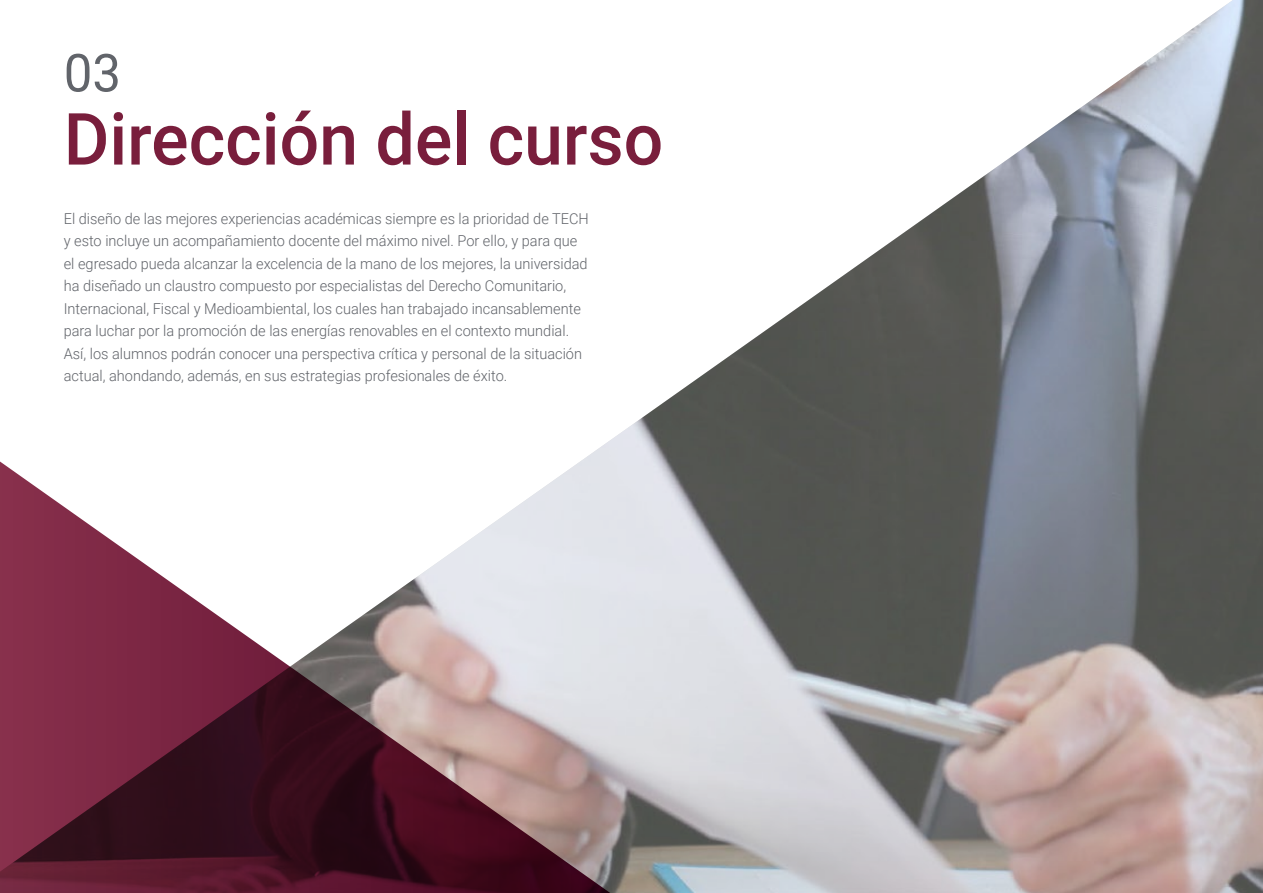
<style>
.page{position:relative;width:1263px;height:893px;background:#fff}
.page>*{position:absolute;margin:0;border:0;box-sizing:border-box;transform-origin:0 0}
.t1{font:500 72px "Roboto";color:#791e3c}
.t2{font:52.5px "Roboto";color:#61646a}
.t3{font:300 15px/22.5px "Roboto";color:#61646a}
</style>
<div class="page">
<img style="left:602px;top:0;width:661px;height:893px">
<svg style="left:0;top:446px;width:640px;height:447px"></svg>
<h2 class="t2" style="left:64px;top:36px;width:59px">03</h2>
<h1 class="t1" style="left:64px;top:89px;width:601px">Dirección del curso</h1>
<p class="t3" style="left:64px;top:207px;width:526px">El diseño de las mejores experiencias académicas siempre es la prioridad de TECH y esto incluye un acompañamiento docente del máximo nivel. Por ello, y para que el egresado pueda alcanzar la excelencia de la mano de los mejores, la universidad ha diseñado un claustro compuesto por especialistas del Derecho Comunitario, Internacional, Fiscal y Medioambiental, los cuales han trabajado incansablemente para luchar por la promoción de las energías renovables en el contexto mundial.<br>Así, los alumnos podrán conocer una perspectiva crítica y personal de la situación actual, ahondando, además, en sus estrategias profesionales de éxito.</p>
</div>
